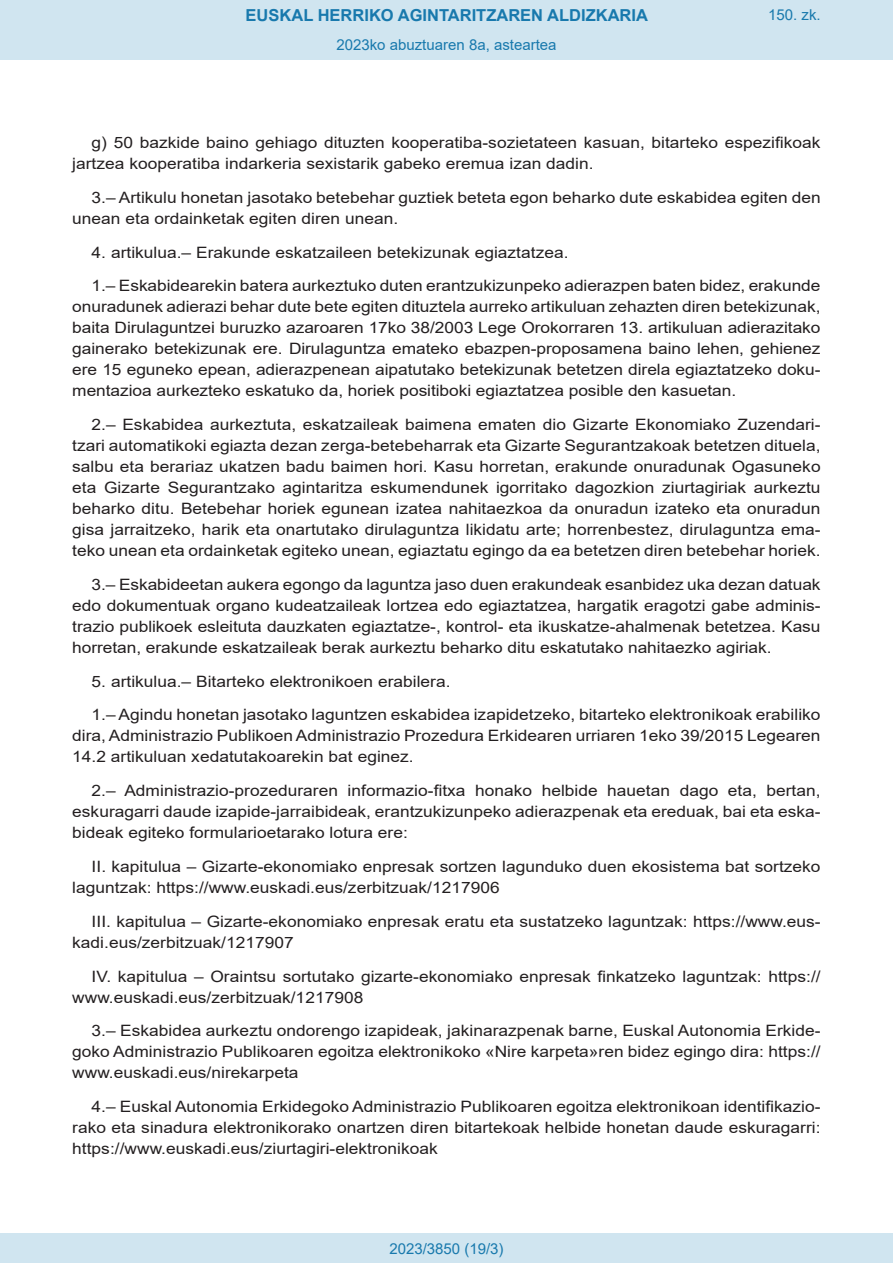
<style>
.page{position:relative;width:893px;height:1263px;background:#fff}
.page>*{position:absolute;margin:0;border:0;box-sizing:border-box;transform-origin:0 0}
.t1{font:700 16.5px "Arial";color:#1879ad}
.BOPVDetalle{font:15.6px/21px "Arial";color:#231f20;text-align:justify;scale:1.11 1}
.Paginacion_Centro{font:15px "Arial";color:#1879ad}
</style>
<div class="page">
<div style="left:0;top:0;width:893px;height:60px;background:#d0e5f0"></div>
<div style="left:0;top:1233px;width:893px;height:30px;background:#d0e5f0"></div>
<p class="t1" style="left:246px;top:3px;width:404px">EUSKAL HERRIKO AGINTARITZAREN ALDIZKARIA</p>
<p class="Paginacion_Centro" style="left:336px;top:35px;width:222px">2023ko abuztuaren 8a, asteartea</p>
<p class="Paginacion_Centro" style="left:768px;top:5px;width:54px">150. zk.</p>
<p class="BOPVDetalle" style="left:72px;top:132px;width:676px;text-indent:19px">g) 50 bazkide baino gehiago dituzten kooperatiba-sozietateen kasuan, bitarteko espezifikoak jartzea kooperatiba indarkeria sexistarik gabeko eremua izan dadin.</p>
<p class="BOPVDetalle" style="left:72px;top:187px;width:676px;text-indent:19px">3.– Artikulu honetan jasotako betebehar guztiek beteta egon beharko dute eskabidea egiten den unean eta ordainketak egiten diren unean.</p>
<p class="BOPVDetalle" style="left:92px;top:242px;width:431px">4. artikulua.– Erakunde eskatzaileen betekizunak egiaztatzea.</p>
<p class="BOPVDetalle" style="left:72px;top:275px;width:676px;text-indent:19px">1.– Eskabidearekin batera aurkeztuko duten erantzukizunpeko adierazpen baten bidez, erakunde onuradunek adierazi behar dute bete egiten dituztela aurreko artikuluan zehazten diren betekizunak, baita Dirulaguntzei buruzko azaroaren 17ko 38/2003 Lege Orokorraren 13. artikuluan adierazitako gainerako betekizunak ere. Dirulaguntza emateko ebazpen-proposamena baino lehen, gehienez ere 15 eguneko epean, adierazpenean aipatutako betekizunak betetzen direla egiaztatzeko doku&shy;mentazioa aurkezteko eskatuko da, horiek positiboki egiaztatzea posible den kasuetan.</p>
<p class="BOPVDetalle" style="left:72px;top:414px;width:676px;text-indent:19px">2.– Eskabidea aurkeztuta, eskatzaileak baimena ematen dio Gizarte Ekonomiako Zuzendari&shy;tzari automatikoki egiazta dezan zerga-betebeharrak eta Gizarte Segurantzakoak betetzen dituela, salbu eta berariaz ukatzen badu baimen hori. Kasu horretan, erakunde onuradunak Ogasuneko eta Gizarte Segurantzako agintaritza eskumendunek igorritako dagozkion ziurtagiriak aurkeztu beharko ditu. Betebehar horiek egunean izatea nahitaezkoa da onuradun izateko eta onuradun gisa jarraitzeko, harik eta onartutako dirulaguntza likidatu arte; horrenbestez, dirulaguntza ema&shy;teko unean eta ordainketak egiteko unean, egiaztatu egingo da ea betetzen diren betebehar horiek.</p>
<p class="BOPVDetalle" style="left:72px;top:574px;width:676px;text-indent:19px">3.– Eskabideetan aukera egongo da laguntza jaso duen erakundeak esanbidez uka dezan datuak edo dokumentuak organo kudeatzaileak lortzea edo egiaztatzea, hargatik eragotzi gabe adminis&shy;trazio publikoek esleituta dauzkaten egiaztatze-, kontrol- eta ikuskatze-ahalmenak betetzea. Kasu horretan, erakunde eskatzaileak berak aurkeztu beharko ditu eskatutako nahitaezko agiriak.</p>
<p class="BOPVDetalle" style="left:92px;top:671px;width:325px">5. artikulua.– Bitarteko elektronikoen erabilera.</p>
<p class="BOPVDetalle" style="left:72px;top:704px;width:676px;text-indent:19px">1.– Agindu honetan jasotako laguntzen eskabidea izapidetzeko, bitarteko elektronikoak erabiliko dira, Administrazio Publikoen Administrazio Prozedura Erkidearen urriaren 1eko 39/2015 Legearen 14.2 artikuluan xedatutakoarekin bat eginez.</p>
<p class="BOPVDetalle" style="left:72px;top:780px;width:676px;text-indent:19px">2.– Administrazio-prozeduraren informazio-fitxa honako helbide hauetan dago eta, bertan, eskuragarri daude izapide-jarraibideak, erantzukizunpeko adierazpenak eta ereduak, bai eta eska&shy;bideak egiteko formularioetarako lotura ere:</p>
<p class="BOPVDetalle" style="left:72px;top:856px;width:676px;text-indent:19px">II. kapitulua – Gizarte-ekonomiako enpresak sortzen lagunduko duen ekosistema bat sortzeko laguntzak: https://www.euskadi.eus/zerbitzuak/1217906</p>
<p class="BOPVDetalle" style="left:72px;top:911px;width:676px;text-indent:19px">III. kapitulua – Gizarte-ekonomiako enpresak eratu eta sustatzeko laguntzak: https://www.eus&shy;kadi.eus/zerbitzuak/1217907</p>
<p class="BOPVDetalle" style="left:72px;top:965px;width:676px;text-indent:19px">IV. kapitulua – Oraintsu sortutako gizarte-ekonomiako enpresak finkatzeko laguntzak: https:// www.euskadi.eus/zerbitzuak/1217908</p>
<p class="BOPVDetalle" style="left:72px;top:1020px;width:676px;text-indent:19px">3.– Eskabidea aurkeztu ondorengo izapideak, jakinarazpenak barne, Euskal Autonomia Erkide&shy;goko Administrazio Publikoaren egoitza elektronikoko «Nire karpeta»ren bidez egingo dira: https:// www.euskadi.eus/nirekarpeta</p>
<p class="BOPVDetalle" style="left:72px;top:1096px;width:676px;text-indent:19px">4.– Euskal Autonomia Erkidegoko Administrazio Publikoaren egoitza elektronikoan identifikazio&shy;rako eta sinadura elektronikorako onartzen diren bitartekoak helbide honetan daude eskuragarri: https://www.euskadi.eus/ziurtagiri-elektronikoak</p>
<p class="Paginacion_Centro" style="left:389px;top:1238px;width:116px">2023/3850 (19/3)</p>
</div>
